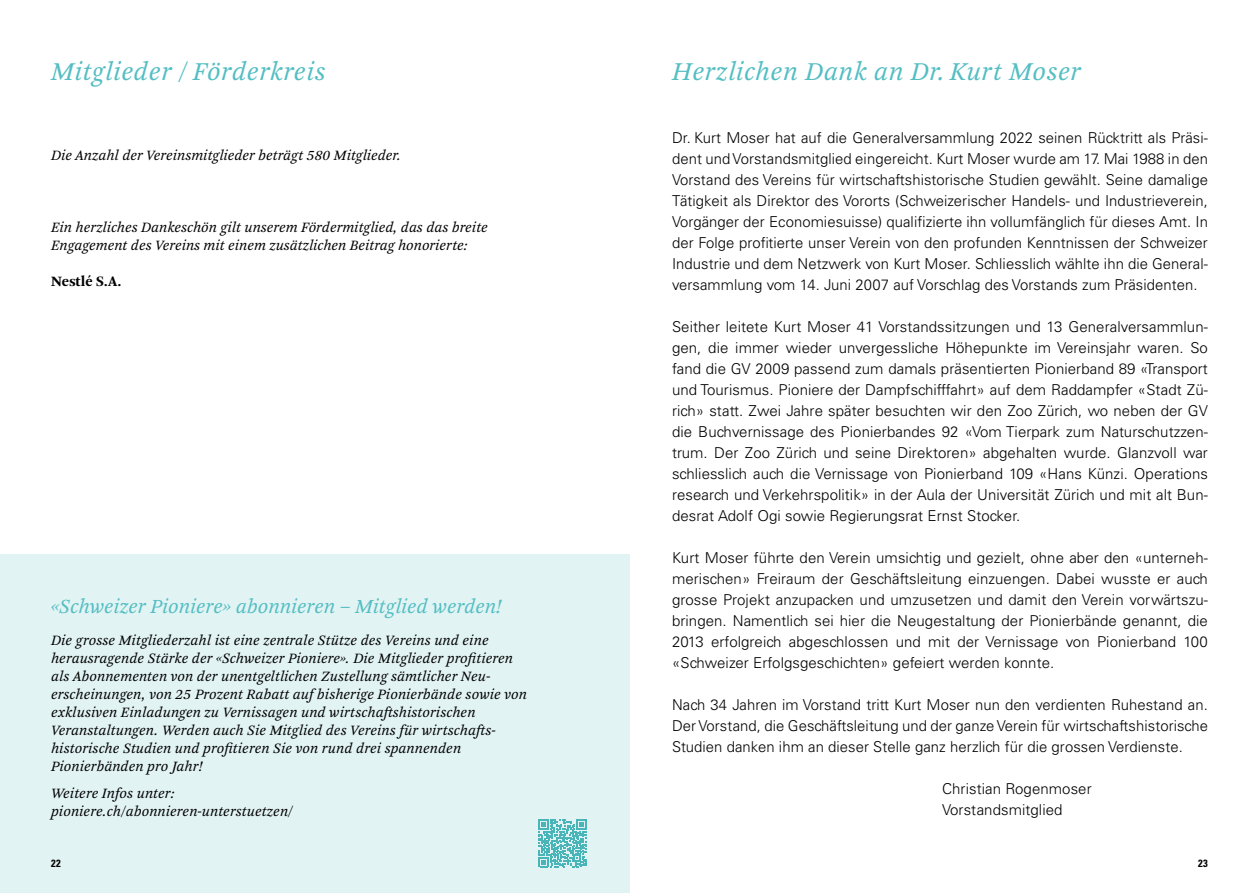
<style>
.page{position:relative;width:1259px;height:893px;background:#fff}
.page>*{position:absolute;margin:0;border:0;box-sizing:border-box;transform-origin:0 0}
.t1{font:italic 27px "Arnhem Pro Blond";letter-spacing:.02em;color:#54bec3}
.t2{font:italic 21px "Arnhem Pro Blond";color:#54bec3}
.t3{font:300 15px/21px "Univers LT Std";letter-spacing:.005em;color:#000;text-align:justify}
.t4{font:italic 15px/18px "Arnhem Pro Blond";letter-spacing:.005em;color:#000}
.t5{font:700 15px "Arnhem Pro";color:#000}
.t6{font:700 condensed 10.5px "Univers LT Std";color:#000}
</style>
<div class="page">
<div style="left:0;top:555px;width:629px;height:338px;background:#e2f3f3"></div>
<svg style="left:538px;top:819px;width:48px;height:48px"></svg>
<h1 class="t1" style="left:51px;top:54px;width:276px">Mitglieder / Förderkreis</h1>
<p class="t4" style="left:51px;top:146px;width:351px">Die Anzahl der Vereinsmitglieder beträgt 580 Mitglieder.</p>
<p class="t4" style="left:51px;top:218px;width:438px">Ein herzliches Dankeschön gilt unserem Fördermitglied, das das breite<br>Engagement des Vereins mit einem zusätzlichen Beitrag honorierte:</p>
<p class="t5" style="left:51px;top:272px;width:72px">Nestlé S.A.</p>
<h2 class="t2" style="left:51px;top:592px;width:452px">«Schweizer Pioniere» abonnieren – Mitglied werden!</h2>
<p class="t4" style="left:51px;top:632px;width:477px">Die grosse Mitgliederzahl ist eine zentrale Stütze des Vereins und eine herausragende Stärke der «Schweizer Pioniere». Die Mitglieder profitieren als Abonnementen von der unentgeltlichen Zustellung sämtlicher Neu&shy;erscheinungen, von 25 Prozent Rabatt auf bisherige Pionierbände sowie von exklusiven Einladungen zu Vernissagen und wirtschaftshistorischen Veranstaltungen. Werden auch Sie Mitglied des Vereins für wirtschafts&shy;historische Studien und profitieren Sie von rund drei spannenden Pionierbänden pro Jahr!</p>
<p class="t4" style="left:51px;top:785px;width:243px">Weitere Infos unter: pioniere.ch/abonnieren-unterstuetzen/</p>
<p class="t6" style="left:51px;top:856px;width:11px">22</p>
<h1 class="t1" style="left:672px;top:54px;width:410px">Herzlichen Dank an Dr. Kurt Moser</h1>
<p class="t3" style="left:672px;top:127px;width:537px">Dr. Kurt Moser hat auf die Generalversammlung 2022 seinen Rücktritt als Präsi&shy;dent und Vorstandsmitglied eingereicht. Kurt Moser wurde am 17. Mai 1988 in den Vorstand des Vereins für wirtschaftshistorische Studien gewählt. Seine damalige Tätigkeit als Direktor des Vororts (Schweizerischer Handels- und Industrieverein, Vorgänger der Economiesuisse) qualifizierte ihn vollumfänglich für dieses Amt. In der Folge profitierte unser Verein von den profunden Kenntnissen der Schweizer Industrie und dem Netzwerk von Kurt Moser. Schliesslich wählte ihn die General&shy;versammlung vom 14. Juni 2007 auf Vorschlag des Vorstands zum Präsidenten.</p>
<p class="t3" style="left:672px;top:316px;width:537px">Seither leitete Kurt Moser 41 Vorstandssitzungen und 13 Generalversammlun&shy;gen, die immer wieder unvergessliche Höhepunkte im Vereinsjahr waren. So fand die GV 2009 passend zum damals präsentierten Pionierband 89 «Transport und Tourismus. Pioniere der Dampfschifffahrt» auf dem Raddampfer «Stadt Zü&shy;rich» statt. Zwei Jahre später besuchten wir den Zoo Zürich, wo neben der GV die Buchvernissage des Pionierbandes 92 «Vom Tierpark zum Naturschutzzen&shy;trum. Der Zoo Zürich und seine Direktoren» abgehalten wurde. Glanzvoll war schliesslich auch die Vernissage von Pionierband 109 «Hans Künzi. Operations research und Verkehrspolitik» in der Aula der Universität Zürich und mit alt Bun&shy;desrat Adolf Ogi sowie Regierungsrat Ernst Stocker.</p>
<p class="t3" style="left:672px;top:547px;width:537px">Kurt Moser führte den Verein umsichtig und gezielt, ohne aber den «unterneh&shy;merischen» Freiraum der Geschäftsleitung einzuengen. Dabei wusste er auch grosse Projekt anzupacken und umzusetzen und damit den Verein vorwärtszu&shy;bringen. Namentlich sei hier die Neugestaltung der Pionierbände genannt, die 2013 erfolgreich abgeschlossen und mit der Vernissage von Pionierband 100 «Schweizer Erfolgsgeschichten» gefeiert werden konnte.</p>
<p class="t3" style="left:672px;top:694px;width:537px">Nach 34 Jahren im Vorstand tritt Kurt Moser nun den verdienten Ruhestand an.<br>Der Vorstand, die Geschäftsleitung und der ganze Verein für wirtschaftshistorische Studien danken ihm an dieser Stelle ganz herzlich für die grossen Verdienste.</p>
<p class="t3" style="left:942px;top:778px;width:151px">Christian Rogenmoser<br>Vorstandsmitglied</p>
<p class="t6" style="left:1198px;top:856px;width:11px">23</p>
</div>
